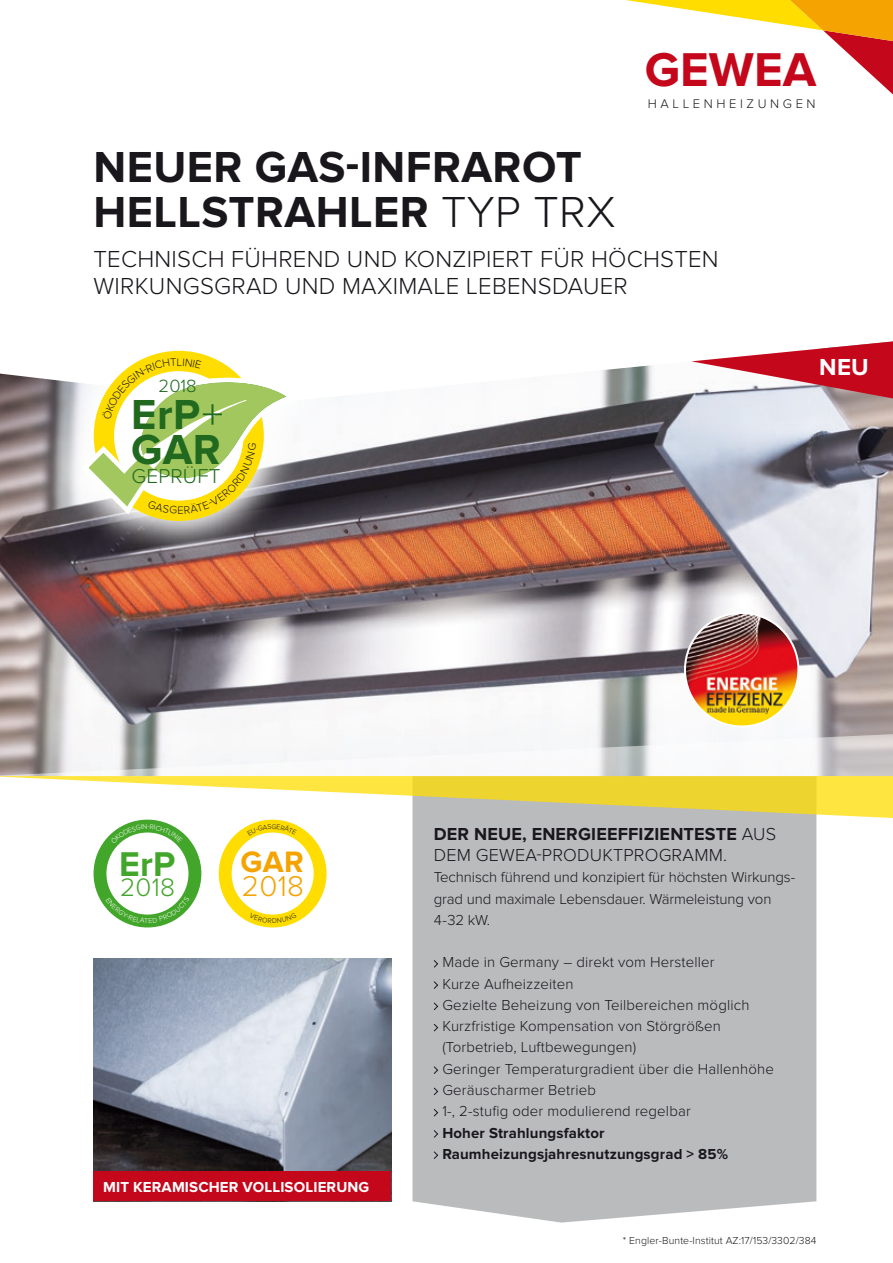
<style>
.page{position:relative;width:893px;height:1263px;background:#fff}
.page>*{position:absolute;margin:0;border:0;box-sizing:border-box;transform-origin:0 0}
.t1{font:700 49.2px "Proxima Nova";color:#c5071b}
.t2{font:700 45px/45px "Proxima Nova";letter-spacing:.01em;color:#1a171c}
.t3{font:700 43.5px/34.8px "Proxima Nova";letter-spacing:.01em;color:#20691e}
.t4{font:700 35.55px "Proxima Nova";color:#42a62a}
.t5{font:700 30.6px "Proxima Nova";color:#f5a300}
.t6{font:300 29.7px "Proxima Nova";color:#f5a300}
.t7{font:300 26.25px "Proxima Nova";color:#42a62a}
.t8{font:300 24px/27px "Proxima Nova";letter-spacing:.01em;color:#1a171c}
.t9{font:700 24px "Proxima Nova";color:#fff}
.t10{font:300 20.7px "Proxima Nova";letter-spacing:.01em;color:#20691e}
.t11{font:300 18.3px "Proxima Nova";color:#20691e}
.t12{font:700 18px/21.3px "Proxima Nova";letter-spacing:.01em;color:#1a171c}
.t13{font:300 15px/21.3px "Proxima Nova";letter-spacing:.01em;color:#1a171c}
.t14{font:700 15px/21.3px "Proxima Nova";letter-spacing:.01em;color:#1a171c}
.t15{font:700 15px "Proxima Nova";letter-spacing:.01em;color:#fff}
.t16{font:300 12.9px "Proxima Nova";letter-spacing:.28em;color:#1a171c}
.t17{font:300 10.5px "Proxima Nova";letter-spacing:.01em;color:#1a171c}
.s1{font-weight:300}
</style>
<div class="page">
<div style="left:412px;top:844px;width:404px;height:378px;background:#babbbc"></div>
<img style="left:0;top:365px;width:893px;height:368px">
<img style="left:94px;top:958px;width:297px;height:213px">
<div style="left:94px;top:1171px;width:297px;height:30px;background:#c5071b"></div>
<svg style="left:44px;top:350px;width:291px;height:210px"></svg>
<div style="left:219px;top:820px;width:108px;height:107px;border:13px solid #fd0;border-radius:50%"></div>
<div style="left:94px;top:820px;width:107px;height:107px;border:13px solid #42a62a;border-radius:50%"></div>
<svg style="left:691px;top:341px;width:202px;height:57px"></svg>
<svg style="left:626px;top:0;width:267px;height:94px"></svg>
<img style="left:685px;top:613px;width:113px;height:113px;border-radius:57px">
<div style="left:684px;top:612px;width:115px;height:115px;border:2px solid #fff;border-radius:50%"></div>
<svg style="left:433px;top:959px;width:6px;height:10px"></svg>
<svg style="left:433px;top:980px;width:6px;height:10px"></svg>
<svg style="left:433px;top:1001px;width:6px;height:10px"></svg>
<svg style="left:433px;top:1023px;width:6px;height:9px"></svg>
<svg style="left:433px;top:1065px;width:6px;height:10px"></svg>
<svg style="left:433px;top:1086px;width:6px;height:10px"></svg>
<svg style="left:433px;top:1108px;width:6px;height:9px"></svg>
<svg style="left:433px;top:1129px;width:6px;height:10px"></svg>
<svg style="left:433px;top:1150px;width:6px;height:10px"></svg>
<svg style="left:78px;top:358px;width:224px;height:160px"></svg>
<svg style="left:249px;top:912px;width:48px;height:11px"></svg>
<svg style="left:0;top:733px;width:893px;height:111px"></svg>
<svg style="left:106px;top:897px;width:84px;height:26px"></svg>
<h1 class="t1" style="left:645px;top:41px;width:173px">GEWEA</h1>
<p class="t16" style="left:648px;top:96px;width:169px">HALLENHEIZUNGEN</p>
<h2 class="t2" style="left:94px;top:146px;width:523px">NEUER GAS-INFRAROT<br>HELLSTRAHLER <span class="s1">TYP TRX</span></h2>
<h3 class="t8" style="left:94px;top:246px;width:627px">TECHNISCH FÜHREND UND KONZIPIERT FÜR HÖCHSTEN<br>WIRKUNGSGRAD UND MAXIMALE LEBENSDAUER</h3>
<p class="t11" style="left:159px;top:375px;width:39px">2018</p>
<h3 class="t3" style="left:131px;top:398px;width:94px">ErP<span class="s1">+<br></span>GAR</h3>
<h3 class="t10" style="left:131px;top:464px;width:91px">GEPRÜFT</h3>
<h3 class="t9" style="left:819px;top:353px;width:51px">NEU</h3>
<h3 class="t4" style="left:119px;top:843px;width:58px">ErP</h3>
<h3 class="t7" style="left:120px;top:872px;width:57px">2018</h3>
<h3 class="t5" style="left:241px;top:844px;width:65px">GAR</h3>
<h3 class="t6" style="left:242px;top:869px;width:64px">2018</h3>
<p class="t15" style="left:103px;top:1178px;width:268px">MIT KERAMISCHER VOLLISOLIERUNG</p>
<p class="t12" style="left:434px;top:824px;width:344px">DER NEUE, ENERGIEEFFIZIENTESTE <span class="s1">AUS<br>DEM GEWEA-PRODUKTPROGRAMM.</span></p>
<p class="t13" style="left:434px;top:867px;width:363px">Technisch führend und konzipiert für höchsten Wirkungs&shy;grad und maximale Lebensdauer. Wärmeleistung von<br>4 - 32 kW.</p>
<p class="t13" style="left:442px;top:952px;width:333px">Made in Germany – direkt vom Hersteller<br>Kurze Aufheizzeiten<br>Gezielte Beheizung von Teilbereichen möglich Kurzfristige Kompensation von Störgrößen (Torbetrieb, Luftbewegungen)<br>Geringer Temperaturgradient über die Hallenhöhe Geräuscharmer Betrieb<br>1-, 2-stufig oder modulierend regelbar</p>
<p class="t14" style="left:442px;top:1122px;width:287px">Hoher Strahlungsfaktor<br>Raumheizungsjahresnutzungsgrad &gt; 85%</p>
<p class="t17" style="left:623px;top:1234px;width:195px">* Engler-Bunte-Institut AZ:17/153/3302/384</p>
</div>
